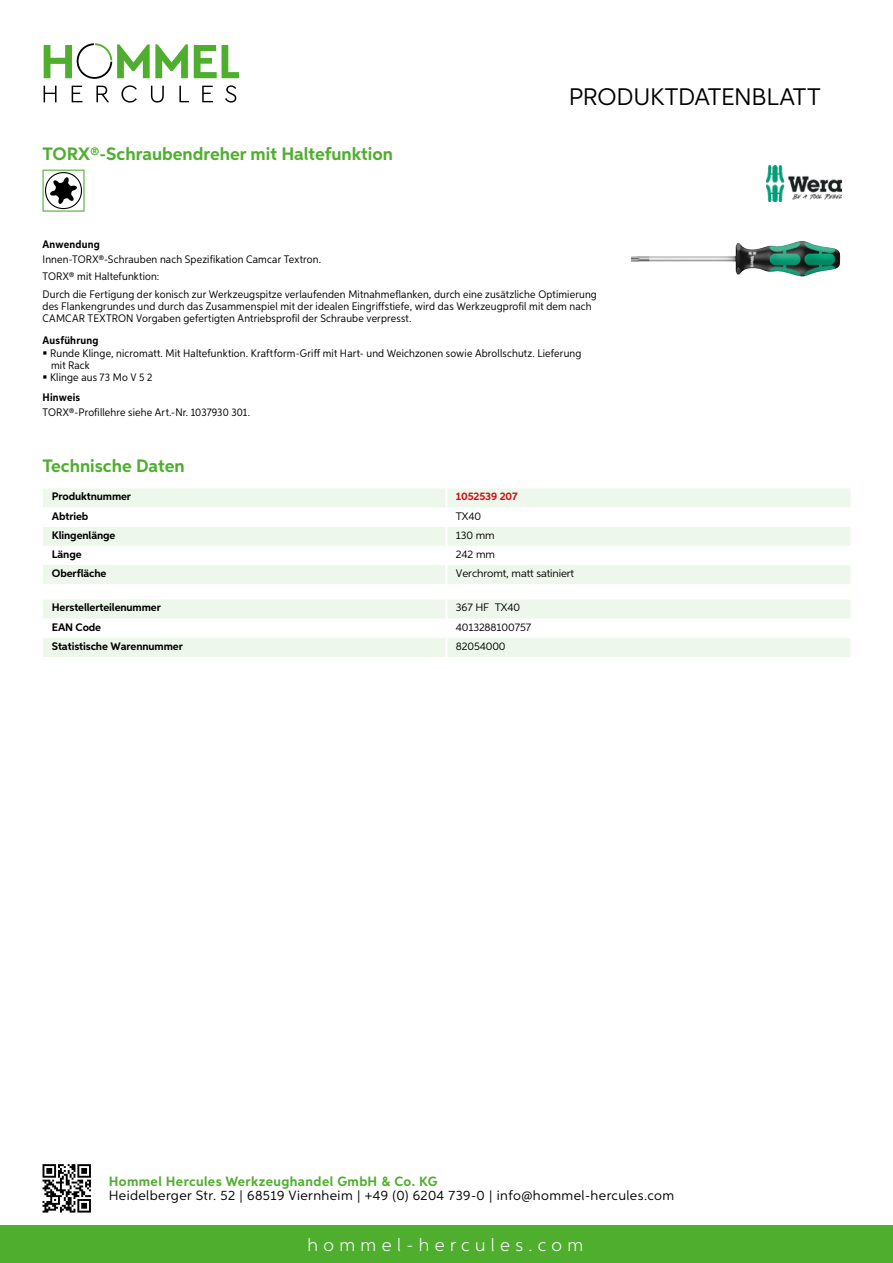
<style>
.page{position:relative;width:893px;height:1263px;background:#fff}
.page>*{position:absolute;margin:0;border:0;box-sizing:border-box;transform-origin:0 0}
.t1{font:24px "Aspira";letter-spacing:-.01em;color:#000}
.t2{font:700 18px "Aspira";color:#50ae2f}
.t3{font:300 18px "Aspira";letter-spacing:.3em;color:#fff}
.t4{font:13.5px "Aspira";letter-spacing:.03em;color:#000}
.t5{font:700 13.5px "Aspira";letter-spacing:.03em;color:#50ae2f}
.t6{font:10.95px/17.5px "Aspira Nar";letter-spacing:.015em;color:#000}
.t7{font:700 10.95px "Aspira";letter-spacing:-.01em;color:#000}
.t8{font:10.95px "Aspira";letter-spacing:-.01em;color:#000}
.t9{font:700 10.95px "Aspira Nar";letter-spacing:.02em;color:#000}
.t10{font:700 10.95px "Aspira";letter-spacing:-.01em;color:#cd1013}
</style>
<div class="page">
<div style="left:0;top:1226px;width:893px;height:37px;background:#50ae2f"></div>
<svg style="left:43px;top:1164px;width:48px;height:48px"></svg>
<svg style="left:194px;top:45px;width:45px;height:33px"></svg>
<svg style="left:44px;top:43px;width:144px;height:36px"></svg>
<svg style="left:44px;top:86px;width:13px;height:16px"></svg>
<svg style="left:72px;top:86px;width:10px;height:16px"></svg>
<svg style="left:96px;top:86px;width:13px;height:16px"></svg>
<svg style="left:121px;top:85px;width:16px;height:18px"></svg>
<svg style="left:151px;top:86px;width:13px;height:17px"></svg>
<svg style="left:179px;top:86px;width:10px;height:16px"></svg>
<svg style="left:202px;top:86px;width:11px;height:16px"></svg>
<svg style="left:225px;top:85px;width:11px;height:18px"></svg>
<div style="left:43px;top:488px;width:807px;height:96px;background:#eef7eb"></div>
<svg style="left:43px;top:508px;width:807px;height:57px"></svg>
<hr style="left:445px;top:488px;width:3px;height:20px;background:#fff">
<hr style="left:445px;top:508px;width:3px;height:19px;background:#fff">
<hr style="left:445px;top:527px;width:3px;height:19px;background:#fff">
<hr style="left:445px;top:546px;width:3px;height:19px;background:#fff">
<hr style="left:445px;top:565px;width:3px;height:19px;background:#fff">
<svg style="left:43px;top:600px;width:807px;height:57px"></svg>
<hr style="left:445px;top:638px;width:3px;height:19px;background:#fff">
<svg style="left:43px;top:170px;width:42px;height:42px"></svg>
<img style="left:631px;top:241px;width:209px;height:36px">
<img style="left:766px;top:166px;width:76px;height:36px">
<h2 class="t2" style="left:43px;top:142px;width:352px">TORX®-Schraubendreher mit Haltefunktion</h2>
<h1 class="t1" style="left:569px;top:82px;width:253px">Produktdatenblatt</h1>
<p class="t9" style="left:43px;top:237px;width:59px">Anwendung</p>
<p class="t6" style="left:43px;top:250px;width:556px">Innen-TORX®-Schrauben nach Spezifikation Camcar Textron.<br>TORX® mit Haltefunktion:<br>Durch die Fertigung der konisch zur Werkzeugspitze verlaufenden Mitnahmeflanken, durch eine zusätzliche Optimierung</p>
<p class="t6" style="left:43px;top:300px;width:551px;line-height:12px">des Flankengrundes und durch das Zusammenspiel mit der idealen Eingriffstiefe, wird das Werkzeugprofil mit dem nach<br>CAMCAR TEXTRON Vorgaben gefertigten Antriebsprofil der Schraube verpresst.</p>
<p class="t9" style="left:43px;top:333px;width:58px">Ausführung</p>
<p class="t6" style="left:50px;top:347px;width:533px;line-height:12.5px">Runde Klinge, nicromatt. Mit Haltefunktion. Kraftform-Griff mit Hart- und Weichzonen sowie Abrollschutz. Lieferung mit Rack<br>Klinge aus 73 Mo V 5 2</p>
<p class="t9" style="left:43px;top:390px;width:39px">Hinweis</p>
<p class="t6" style="left:43px;top:403px;width:209px">TORX®-Profillehre siehe Art.-Nr. 1037930 301.</p>
<h2 class="t2" style="left:43px;top:454px;width:144px">Technische Daten</h2>
<p class="t7" style="left:52px;top:490px;width:81px">Produktnummer</p>
<p class="t10" style="left:456px;top:490px;width:63px">1052539 207</p>
<p class="t7" style="left:52px;top:509px;width:38px">Abtrieb</p>
<p class="t8" style="left:456px;top:509px;width:27px">TX40</p>
<p class="t7" style="left:52px;top:528px;width:65px">Klingenlänge</p>
<p class="t8" style="left:456px;top:528px;width:40px">130 mm</p>
<p class="t7" style="left:52px;top:547px;width:31px">Länge</p>
<p class="t8" style="left:456px;top:547px;width:41px">242 mm</p>
<p class="t7" style="left:52px;top:566px;width:56px">Oberfläche</p>
<p class="t8" style="left:456px;top:566px;width:120px">Verchromt, matt satiniert</p>
<p class="t7" style="left:52px;top:601px;width:111px">Herstellerteilenummer</p>
<p class="t8" style="left:456px;top:601px;width:66px">367 HF TX40</p>
<p class="t7" style="left:52px;top:620px;width:51px">EAN Code</p>
<p class="t8" style="left:456px;top:620px;width:77px">4013288100757</p>
<p class="t7" style="left:52px;top:639px;width:132px">Statistische Warennummer</p>
<p class="t8" style="left:456px;top:639px;width:51px">82054000</p>
<p class="t5" style="left:109px;top:1172px;width:330px">Hommel Hercules Werkzeughandel GmbH &amp; Co. KG</p>
<p class="t4" style="left:109px;top:1187px;width:567px">Heidelberger Str. 52 | 68519 Viernheim | +49 (0) 6204 739-0 | info@hommel-hercules.com</p>
<h2 class="t3" style="left:307px;top:1234px;width:277px">hommel-hercules.com</h2>
</div>
